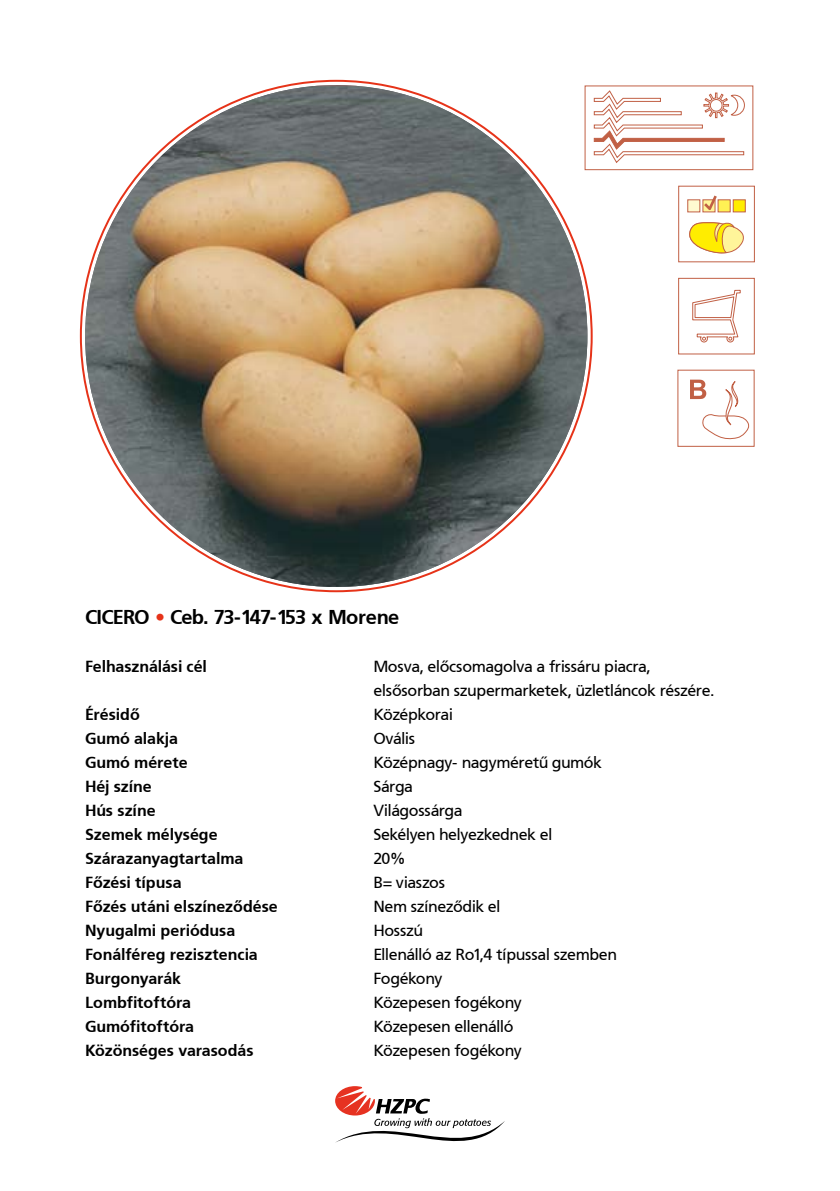
<style>
.page{position:relative;width:840px;height:1191px;background:#fff}
.page>*{position:absolute;margin:0;border:0;box-sizing:border-box;transform-origin:0 0}
.t1{font:700 20px "Frutiger PFL";color:#000}
.t2{font:16px/24px "Frutiger PFL";letter-spacing:.015em;color:#000}
.t3{font:700 16px "Frutiger PFL";letter-spacing:.02em;color:#000}
.s1{color:#e63319}
</style>
<div class="page">
<svg style="left:335px;top:1086px;width:170px;height:57px"></svg>
<img style="left:85px;top:85px;width:502px;height:502px;border-radius:251px">
<div style="left:584px;top:86px;width:168px;height:84px;border:1px solid #c16045"></div>
<svg style="left:593px;top:90px;width:151px;height:73px"></svg>
<svg style="left:689px;top:222px;width:54px;height:32px"></svg>
<div style="left:687px;top:199px;width:12px;height:13px;background:#fffad1;border:1px solid #c16045"></div>
<div style="left:732px;top:199px;width:13px;height:13px;background:#ffed00;border:1px solid #c16045"></div>
<div style="left:717px;top:199px;width:13px;height:13px;background:#fff154;border:1px solid #c16045"></div>
<svg style="left:702px;top:199px;width:13px;height:13px"></svg>
<div style="left:678px;top:186px;width:76px;height:76px;border:1px solid #c16045"></div>
<svg style="left:703px;top:195px;width:13px;height:15px"></svg>
<div style="left:678px;top:278px;width:76px;height:76px;border:1px solid #c16045"></div>
<svg style="left:692px;top:290px;width:48px;height:52px"></svg>
<svg style="left:690px;top:379px;width:60px;height:61px"></svg>
<p class="t1" style="left:85px;top:605px;width:315px">CICERO <span class="s1">•</span> Ceb. 73-147-153 x Morene</p>
<p class="t3" style="left:85px;top:657px;width:123px">Felhasználási cél</p>
<p class="t2" style="left:373px;top:655px;width:341px">Mosva, előcsomagolva a frissáru piacra, elsősorban szupermarketek, üzletláncok részére.</p>
<p class="t3" style="left:85px;top:705px;width:56px">Érésidő</p>
<p class="t2" style="left:373px;top:703px;width:80px">Középkorai</p>
<p class="t3" style="left:85px;top:729px;width:94px">Gumó alakja</p>
<p class="t2" style="left:373px;top:727px;width:43px">Ovális</p>
<p class="t3" style="left:85px;top:753px;width:104px">Gumó mérete</p>
<p class="t2" style="left:373px;top:751px;width:229px">Középnagy- nagyméretű gumók</p>
<p class="t3" style="left:85px;top:777px;width:68px">Héj színe</p>
<p class="t2" style="left:373px;top:775px;width:40px">Sárga</p>
<p class="t3" style="left:85px;top:801px;width:72px">Hús színe</p>
<p class="t2" style="left:373px;top:799px;width:90px">Világossárga</p>
<p class="t3" style="left:85px;top:825px;width:134px">Szemek mélysége</p>
<p class="t2" style="left:373px;top:823px;width:180px">Sekélyen helyezkednek el</p>
<p class="t3" style="left:85px;top:849px;width:159px">Szárazanyagtartalma</p>
<p class="t2" style="left:373px;top:847px;width:32px">20%</p>
<p class="t3" style="left:85px;top:873px;width:98px">Főzési típusa</p>
<p class="t2" style="left:373px;top:871px;width:73px">B= viaszos</p>
<p class="t3" style="left:85px;top:897px;width:194px">Főzés utáni elszíneződése</p>
<p class="t2" style="left:373px;top:895px;width:128px">Nem színeződik el</p>
<p class="t3" style="left:85px;top:921px;width:151px">Nyugalmi periódusa</p>
<p class="t2" style="left:373px;top:919px;width:50px">Hosszú</p>
<p class="t3" style="left:85px;top:945px;width:174px">Fonálféreg rezisztencia</p>
<p class="t2" style="left:373px;top:943px;width:244px">Ellenálló az Ro1,4 típussal szemben</p>
<p class="t3" style="left:85px;top:969px;width:97px">Burgonyarák</p>
<p class="t2" style="left:373px;top:967px;width:70px">Fogékony</p>
<p class="t3" style="left:85px;top:993px;width:107px">Lombfitoftóra</p>
<p class="t2" style="left:373px;top:991px;width:149px">Közepesen fogékony</p>
<p class="t3" style="left:85px;top:1017px;width:110px">Gumófitoftóra</p>
<p class="t2" style="left:373px;top:1015px;width:141px">Közepesen ellenálló</p>
<p class="t3" style="left:85px;top:1041px;width:169px">Közönséges varasodás</p>
<p class="t2" style="left:373px;top:1039px;width:149px">Közepesen fogékony</p>
</div>
